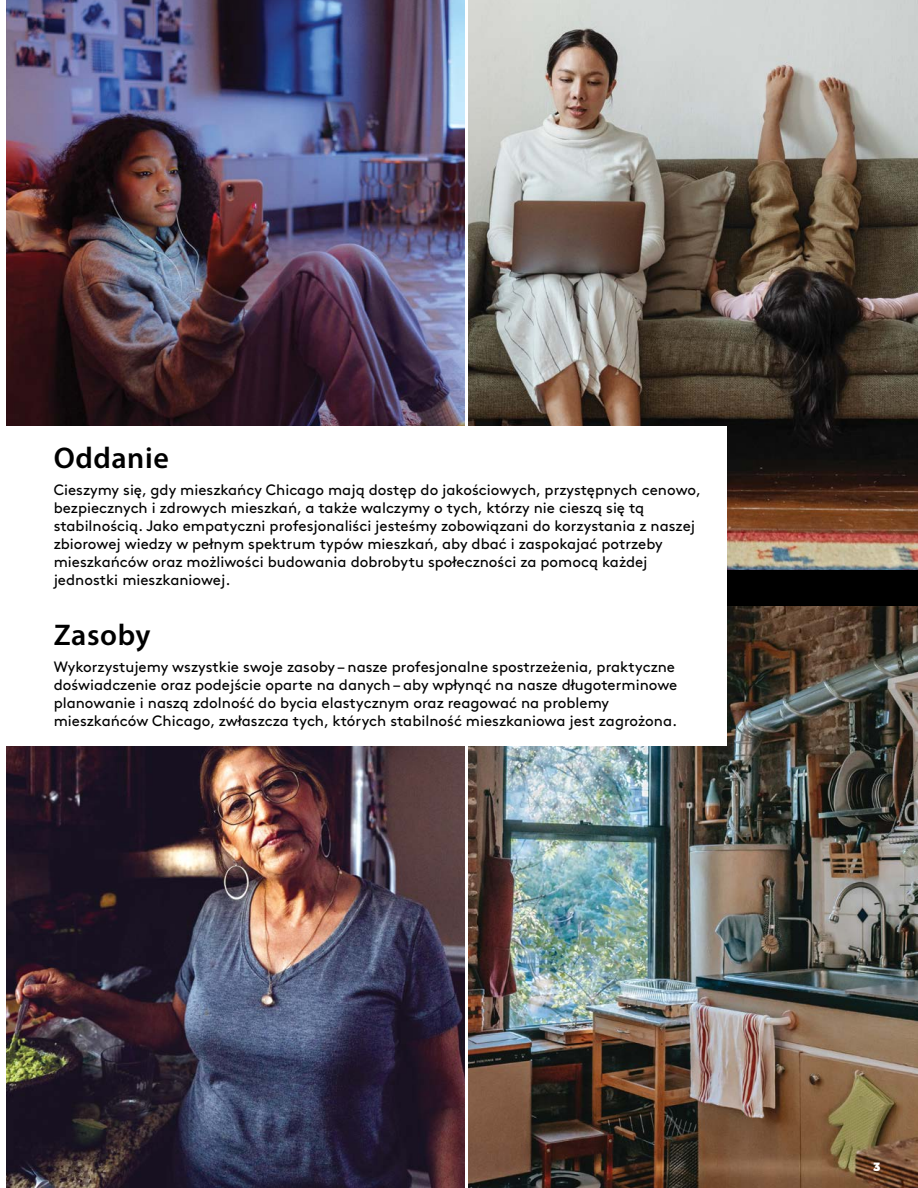
<style>
.page{position:relative;width:918px;height:1188px;background:#fff}
.page>*{position:absolute;margin:0;border:0;box-sizing:border-box;transform-origin:0 0}
.t1{font:600 30px "Myriad Pro";letter-spacing:.02em;color:#000}
.t2{font:15px/18px "Brown Regular Alt";color:#000}
.t3{font:900 12px "Montserrat";color:#fff}
</style>
<div class="page">
<img style="left:468px;top:0;width:450px;height:570px">
<img style="left:6px;top:0;width:459px;height:426px">
<img style="left:468px;top:606px;width:450px;height:582px">
<img style="left:6px;top:746px;width:459px;height:442px">
<div style="left:0;top:570px;width:918px;height:36px;background:#000"></div>
<div style="left:0;top:426px;width:727px;height:319px;background:#fff"></div>
<h1 class="t1" style="left:54px;top:439px;width:117px">Oddanie</h1>
<p class="t2" style="left:54px;top:479px;width:649px">Cieszymy się, gdy mieszkańcy Chicago mają dostęp do jakościowych, przystępnych cenowo, bezpiecznych i zdrowych mieszkań, a także walczymy o tych, którzy nie cieszą się tą stabilnością. Jako empatyczni profesjonaliści jesteśmy zobowiązani do korzystania z naszej zbiorowej wiedzy w pełnym spektrum typów mieszkań, aby dbać i zaspokajać potrzeby mieszkańców oraz możliwości budowania dobrobytu społeczności za pomocą każdej jednostki mieszkaniowej.</p>
<h1 class="t1" style="left:54px;top:616px;width:98px">Zasoby</h1>
<p class="t2" style="left:54px;top:656px;width:625px">Wykorzystujemy wszystkie swoje zasoby – nasze profesjonalne spostrzeżenia, praktyczne doświadczenie oraz podejście oparte na danych – aby wpłynąć na nasze długoterminowe planowanie i naszą zdolność do bycia elastycznym oraz reagować na problemy mieszkańców Chicago, zwłaszcza tych, których stabilność mieszkaniowa jest zagrożona.</p>
<p class="t3" style="left:874px;top:1159px;width:8px">3</p>
</div>
